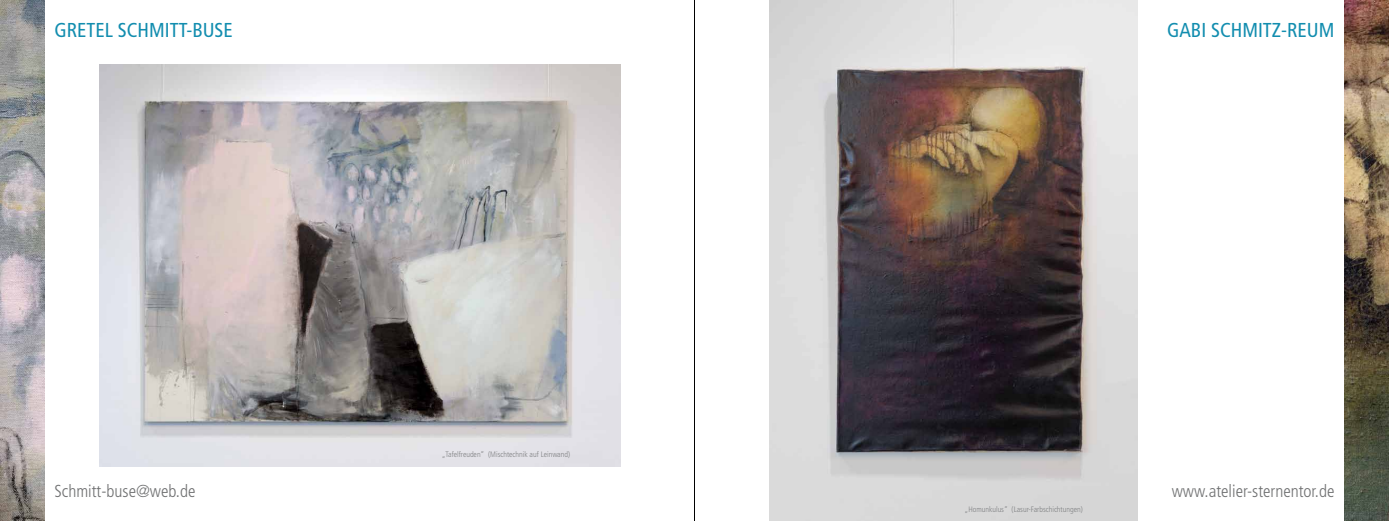
<style>
.page{position:relative;width:1389px;height:521px;background:#fff}
.page>*{position:absolute;margin:0;border:0;box-sizing:border-box;transform-origin:0 0}
.t1{font:condensed 20.12px "Frutiger";color:#128daf}
.t2{font:300 condensed 17.32px "Frutiger";color:#707172}
.t3{font:300 condensed 7.88px "Frutiger";color:#808183}
</style>
<div class="page">
<hr style="left:694px;top:0;width:1px;height:521px;background:#000">
<img style="left:770px;top:0;width:368px;height:521px">
<img style="left:1344px;top:0;width:45px;height:521px">
<img style="left:99px;top:64px;width:521px;height:402px">
<img style="left:0;top:0;width:45px;height:521px">
<h1 class="t1" style="left:55px;top:19px;width:180px">GRETEL SCHMITT-BUSE</h1>
<h2 class="t2" style="left:55px;top:481px;width:142px">Schmitt-buse@web.de</h2>
<p class="t3" style="left:442px;top:450px;width:130px">„Tafelfreuden“ (Mischtechnik auf Leinwand)</p>
<h1 class="t1" style="left:1167px;top:19px;width:169px">GABI SCHMITZ-REUM</h1>
<p class="t3" style="left:965px;top:505px;width:120px">„Homunkulus“ (Lasur-Farbschichtungen)</p>
<h2 class="t2" style="left:1172px;top:481px;width:164px">www.atelier-sternentor.de</h2>
</div>
